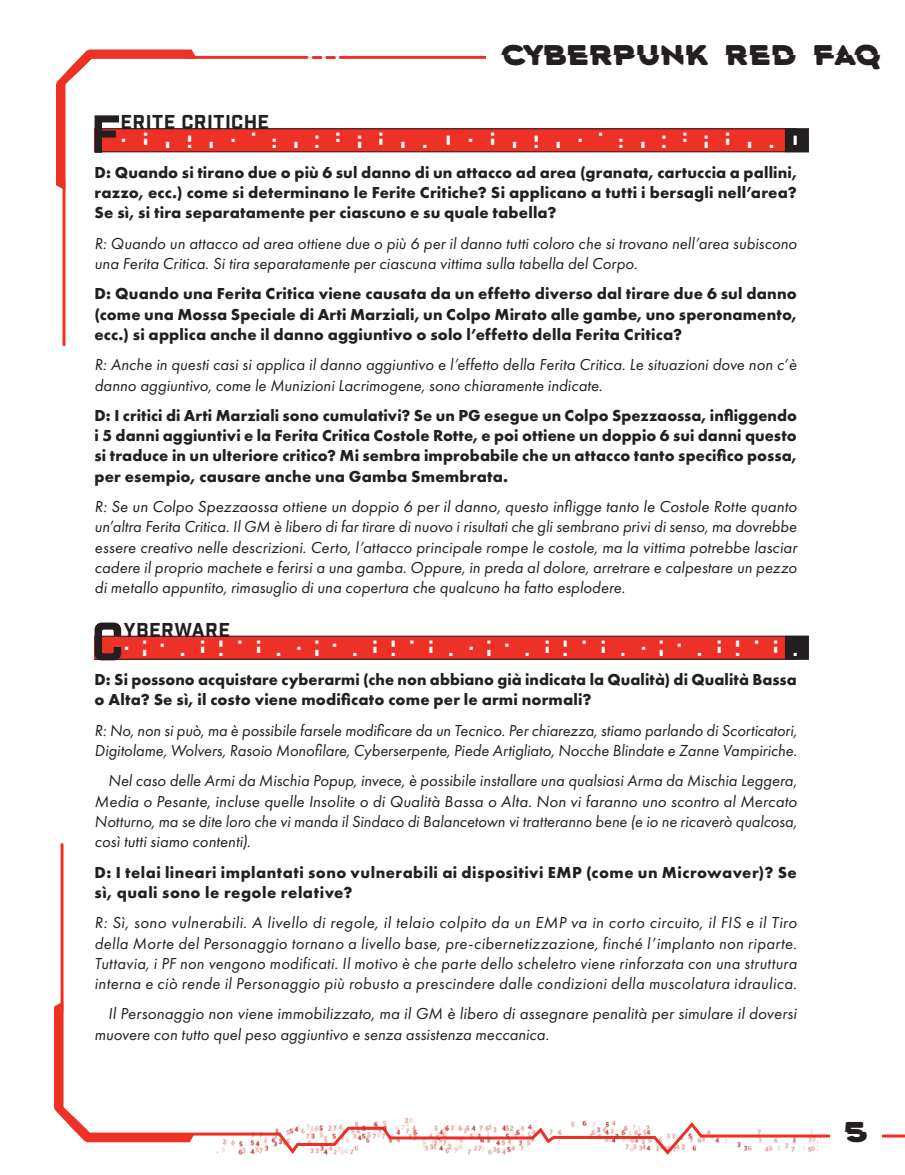
<style>
.page{position:relative;width:905px;height:1175px;background:#fff}
.page>*{position:absolute;margin:0;border:0;box-sizing:border-box;transform-origin:0 0}
.t1{font:52.05px "Industry Inc Base";color:#231f20}
.t2{font:28.5px "Bisect";letter-spacing:-.015em;color:#231f20}
.t3{font:19.5px "Dotsies";letter-spacing:.81em;color:#fff}
.t4{font:19.5px "Dotsies";letter-spacing:.97em;color:#fff}
.t5{font:19.5px "Industry Inc Base";letter-spacing:.02em;color:#231f20}
.t6{font:italic 16.5px/20.2px "Futura PT";letter-spacing:.005em;color:#231f20}
.t7{font:700 16.5px/20.2px "Futura PT";letter-spacing:.01em;color:#231f20;text-align:justify}
.t8{font:700 16.5px/20.2px "Futura PT";letter-spacing:.03em;color:#231f20}
</style>
<div class="page">
<img style="left:218px;top:1117px;width:599px;height:38px">
<svg style="left:54px;top:999px;width:143px;height:144px"></svg>
<svg style="left:313px;top:56px;width:21px;height:3px"></svg>
<svg style="left:62px;top:55px;width:248px;height:292px"></svg>
<svg style="left:56px;top:49px;width:143px;height:144px"></svg>
<hr style="left:340px;top:56px;width:257px;height:3px;background:#ee3127">
<div style="left:486px;top:44px;width:408px;height:20px;background:#fff"></div>
<div style="left:94px;top:129px;width:702px;height:23px;background:#ee3127"></div>
<div style="left:784px;top:128px;width:24px;height:24px;background:#231f20"></div>
<hr style="left:94px;top:128px;width:714px;height:1px;background:#231f20">
<hr style="left:94px;top:151px;width:714px;height:1px;background:#231f20">
<div style="left:94px;top:636px;width:702px;height:23px;background:#ee3127"></div>
<div style="left:784px;top:636px;width:24px;height:23px;background:#231f20"></div>
<hr style="left:94px;top:636px;width:714px;height:1px;background:#231f20">
<hr style="left:94px;top:659px;width:714px;height:1px;background:#231f20">
<h2 class="t2" style="left:501px;top:40px;width:381px">CYBERPUNK RED FAQ</h2>
<h1 class="t1" style="left:90px;top:103px;width:32px">F</h1>
<p class="t5" style="left:121px;top:111px;width:150px">ERITE CRITICHE</p>
<p class="t4" style="left:122px;top:128px;width:676px">criticalinjuriescriticalinjuries</p>
<p class="t7" style="left:94px;top:162px;width:704px">D: Quando si tirano due o più 6 sul danno di un attacco ad area (granata, cartuccia a pallini, razzo, ecc.) come si determinano le Ferite Critiche? Si applicano a tutti i bersagli nell’area?<br>Se sì, si tira separatamente per ciascuno e su quale tabella?</p>
<p class="t6" style="left:94px;top:233px;width:704px">R: Quando un attacco ad area ottiene due o più 6 per il danno tutti coloro che si trovano nell’area subiscono una Ferita Critica. Si tira separatamente per ciascuna vittima sulla tabella del Corpo.</p>
<p class="t7" style="left:94px;top:283px;width:704px">D: Quando una Ferita Critica viene causata da un effetto diverso dal tirare due 6 sul danno (come una Mossa Speciale di Arti Marziali, un Colpo Mirato alle gambe, uno speronamento, ecc.) si applica anche il danno aggiuntivo o solo l’effetto della Ferita Critica?</p>
<p class="t6" style="left:94px;top:354px;width:703px">R: Anche in questi casi si applica il danno aggiuntivo e l’effetto della Ferita Critica. Le situazioni dove non c’è danno aggiuntivo, come le Munizioni Lacrimogene, sono chiaramente indicate.</p>
<p class="t7" style="left:94px;top:405px;width:704px">D: I critici di Arti Marziali sono cumulativi? Se un PG esegue un Colpo Spezzaossa, infliggendo i 5 danni aggiuntivi e la Ferita Critica Costole Rotte, e poi ottiene un doppio 6 sui danni questo si traduce in un ulteriore critico? Mi sembra improbabile che un attacco tanto specifico possa, per esempio, causare anche una Gamba Smembrata.</p>
<p class="t6" style="left:94px;top:496px;width:704px;text-align:justify">R: Se un Colpo Spezzaossa ottiene un doppio 6 per il danno, questo infligge tanto le Costole Rotte quanto un’altra Ferita Critica. Il GM è libero di far tirare di nuovo i risultati che gli sembrano privi di senso, ma dovrebbe essere creativo nelle descrizioni. Certo, l’attacco principale rompe le costole, ma la vittima potrebbe lasciar cadere il proprio machete e ferirsi a una gamba. Oppure, in preda al dolore, arretrare e calpestare un pezzo di metallo appuntito, rimasuglio di una copertura che qualcuno ha fatto esplodere.</p>
<h1 class="t1" style="left:91px;top:610px;width:34px">C</h1>
<p class="t5" style="left:124px;top:618px;width:108px">YBERWARE</p>
<p class="t3" style="left:125px;top:636px;width:673px">cyberwarecyberwarecyberwarecyberware</p>
<p class="t7" style="left:94px;top:669px;width:703px">D: Si possono acquistare cyberarmi (che non abbiano già indicata la Qualità) di Qualità Bassa o Alta? Se sì, il costo viene modificato come per le armi normali?</p>
<p class="t6" style="left:94px;top:720px;width:704px">R: No, non si può, ma è possibile farsele modificare da un Tecnico. Per chiarezza, stiamo parlando di Scorticatori,<br>Digitolame, Wolvers, Rasoio Monofilare, Cyberserpente, Piede Artigliato, Nocche Blindate e Zanne Vampiriche.</p>
<p class="t6" style="left:94px;top:770px;width:704px;text-align:justify;text-indent:14px">Nel caso delle Armi da Mischia Popup, invece, è possibile installare una qualsiasi Arma da Mischia Leggera, Media o Pesante, incluse quelle Insolite o di Qualità Bassa o Alta. Non vi faranno uno scontro al Mercato Notturno, ma se dite loro che vi manda il Sindaco di Balancetown vi tratteranno bene (e io ne ricaverò qualcosa, così tutti siamo contenti).</p>
<p class="t8" style="left:94px;top:861px;width:703px">D: I telai lineari implantati sono vulnerabili ai dispositivi EMP (come un Microwaver)? Se sì, quali sono le regole relative?</p>
<p class="t6" style="left:94px;top:912px;width:704px;text-align:justify">R: Sì, sono vulnerabili. A livello di regole, il telaio colpito da un EMP va in corto circuito, il FIS e il Tiro della Morte del Personaggio tornano a livello base, pre-cibernetizzazione, finché l’implanto non riparte.<br>Tuttavia, i PF non vengono modificati. Il motivo è che parte dello scheletro viene rinforzata con una struttura interna e ciò rende il Personaggio più robusto a prescindere dalle condizioni della muscolatura idraulica.</p>
<p class="t6" style="left:94px;top:1003px;width:703px;text-indent:14px">Il Personaggio non viene immobilizzato, ma il GM è libero di assegnare penalità per simulare il doversi muovere con tutto quel peso aggiuntivo e senza assistenza meccanica.</p>
<h2 class="t2" style="left:844px;top:1116px;width:25px">5</h2>
</div>
